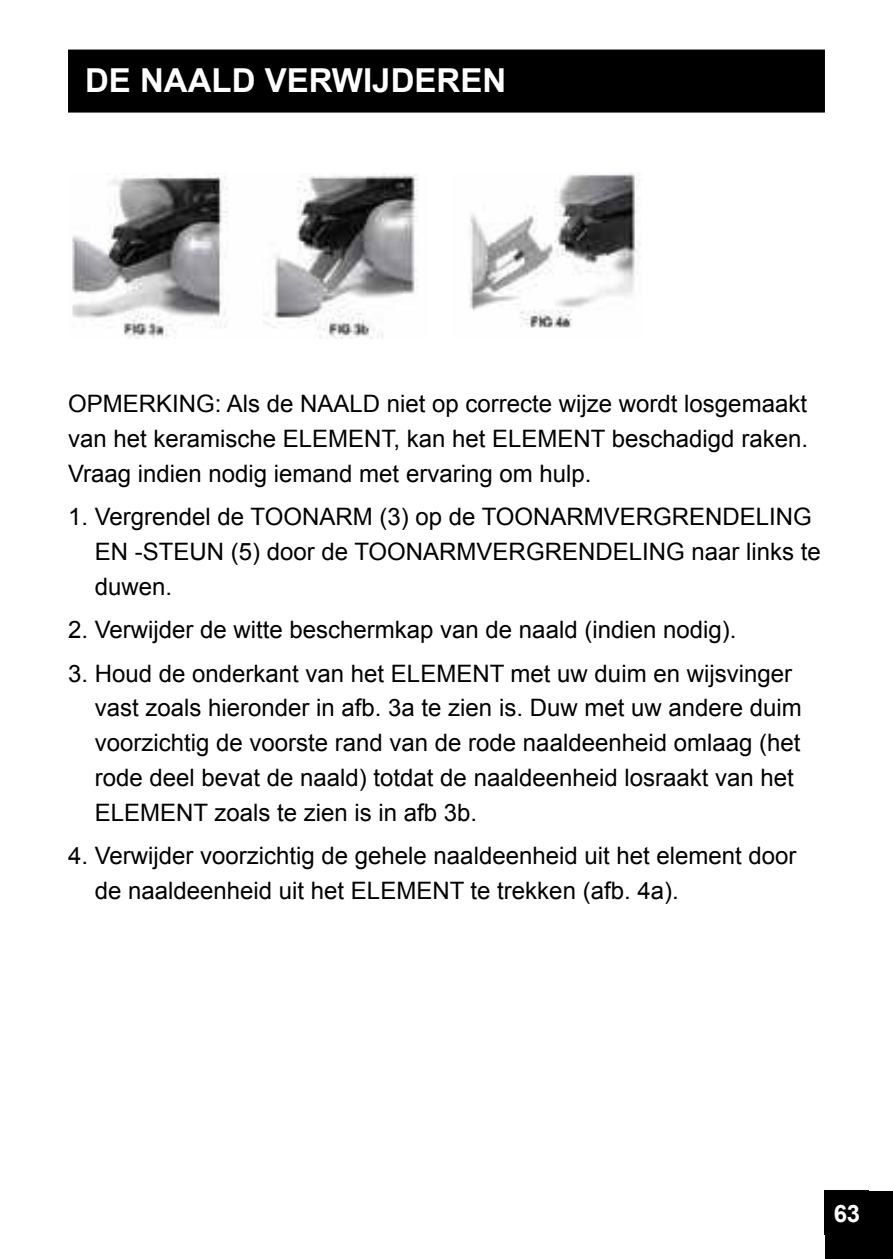
<style>
.page{position:relative;width:893px;height:1259px;background:#fff}
.page>*{position:absolute;margin:0;border:0;box-sizing:border-box;transform-origin:0 0}
.t1{font:700 33px "Arial";color:#fff}
.t2{font:24px/34.8px "Arial";color:#000}
.t3{font:700 24px "Arial";color:#fff}
</style>
<div class="page">
<div style="left:825px;top:1191px;width:68px;height:68px;background:#000"></div>
<div style="left:68px;top:50px;width:757px;height:63px;background:#000"></div>
<img style="left:469px;top:173px;width:171px;height:155px">
<img style="left:72px;top:174px;width:346px;height:165px">
<h1 class="t1" style="left:85px;top:68px;width:423px">DE NAALD VERWIJDEREN</h1>
<p class="t2" style="left:68px;top:387px;width:741px;text-align:justify">OPMERKING: Als de NAALD niet op correcte wijze wordt losgemaakt van het keramische ELEMENT, kan het ELEMENT beschadigd raken.<br>Vraag indien nodig iemand met ervaring om hulp.</p>
<p class="t2" style="left:95px;top:500px;width:727px;text-indent:-27px">1. Vergrendel de TOONARM (3) op de TOONARMVERGRENDELING<br>EN -STEUN (5) door de TOONARMVERGRENDELING naar links te duwen.</p>
<p class="t2" style="left:68px;top:612px;width:670px">2. Verwijder de witte beschermkap van de naald (indien nodig).</p>
<p class="t2" style="left:95px;top:656px;width:709px;text-indent:-27px">3. Houd de onderkant van het ELEMENT met uw duim en wijsvinger vast zoals hieronder in afb. 3a te zien is. Duw met uw andere duim voorzichtig de voorste rand van de rode naaldeenheid omlaag (het rode deel bevat de naald) totdat de naaldeenheid losraakt van het ELEMENT zoals te zien is in afb 3b.</p>
<p class="t2" style="left:95px;top:838px;width:703px;text-indent:-27px">4. Verwijder voorzichtig de gehele naaldeenheid uit het element door de naaldeenheid uit het ELEMENT te trekken (afb. 4a).</p>
<p class="t3" style="left:834px;top:1204px;width:28px">63</p>
</div>
